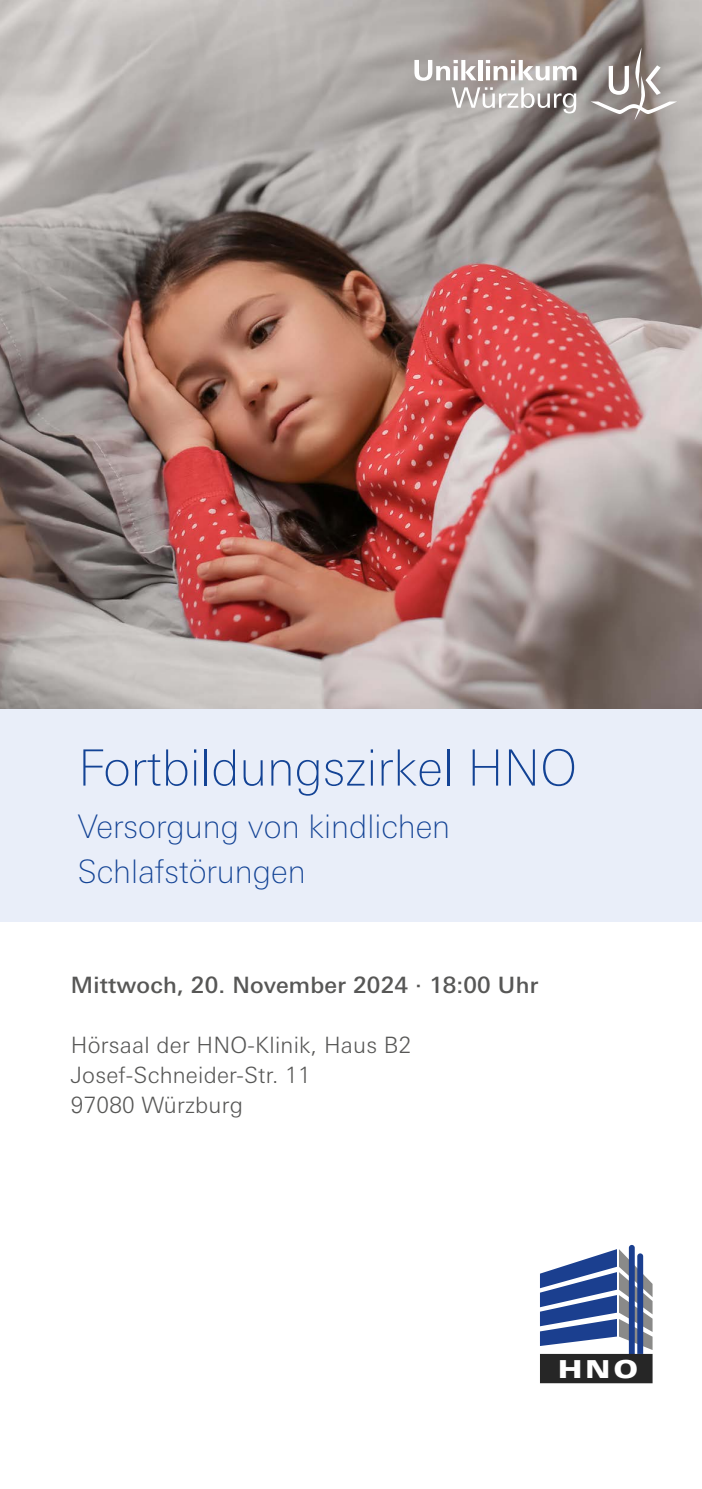
<style>
.page{position:relative;width:702px;height:1489px;background:#fff}
.page>*{position:absolute;margin:0;border:0;box-sizing:border-box;transform-origin:0 0}
.t1{font:100 50px "Univers Next Pro";color:#134395}
.t2{font:100 32.5px/45px "Univers Next Pro";color:#134395}
.t3{font:900 expanded 24.75px "Univers Next Pro";color:#fff}
.t4{font:300 22.5px/30px "Univers Next Pro";letter-spacing:.01em;color:#575756}
.t5{font:500 22.5px "Univers Next Pro";letter-spacing:.01em;color:#575756}
</style>
<div class="page">
<img style="left:0;top:0;width:702px;height:709px">
<svg style="left:414px;top:60px;width:62px;height:21px"></svg>
<hr style="left:478px;top:60px;width:4px;height:20px;background:#fff">
<svg style="left:486px;top:60px;width:90px;height:21px"></svg>
<svg style="left:451px;top:87px;width:125px;height:26px"></svg>
<svg style="left:590px;top:47px;width:87px;height:73px;background:#9d9692"></svg>
<div style="left:0;top:709px;width:702px;height:212px;background:#e9eef9"></div>
<svg style="left:540px;top:1244px;width:112px;height:109px"></svg>
<div style="left:540px;top:1353px;width:112px;height:29px;background:#262626"></div>
<h1 class="t1" style="left:78px;top:739px;width:500px">Fortbildungszirkel HNO</h1>
<h2 class="t2" style="left:78px;top:803px;width:373px">Versorgung von kindlichen<br>Schlafstörungen</h2>
<p class="t5" style="left:71px;top:971px;width:469px">Mittwoch, 20. November 2024 · 18:00 Uhr</p>
<p class="t4" style="left:71px;top:1029px;width:342px">Hörsaal der HNO-Klinik, Haus B2<br>Josef-Schneider-Str. 11<br>97080 Würzburg</p>
<p class="t3" style="left:558px;top:1354px;width:81px">HNO</p>
</div>
